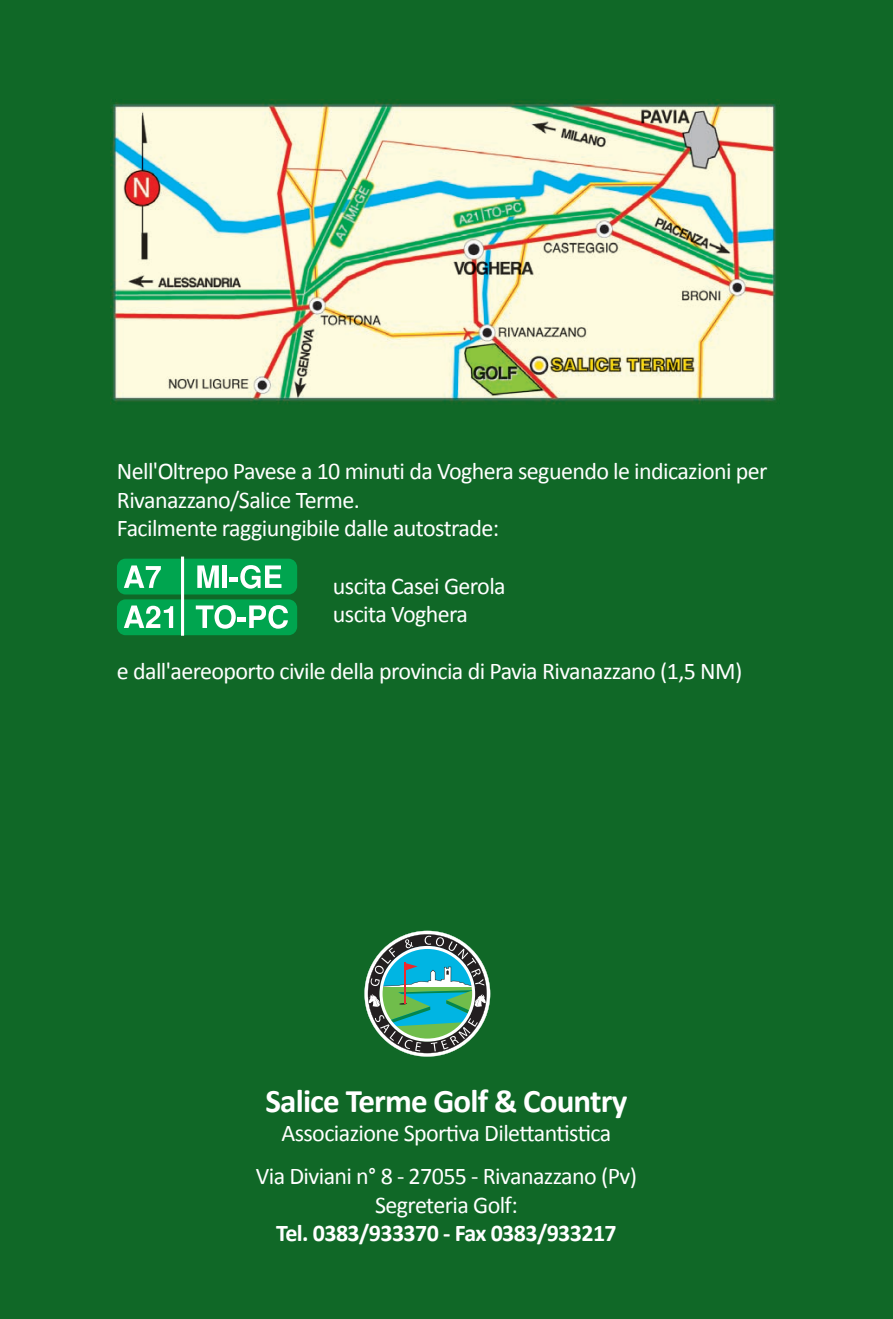
<style>
.page{position:relative;width:893px;height:1319px;background:#fff}
.page>*{position:absolute;margin:0;border:0;box-sizing:border-box;transform-origin:0 0}
.t1{font:700 33px "Calibri";letter-spacing:-.025em;color:#fff}
.t2{font:24px/28.5px "Calibri";letter-spacing:-.025em;color:#fff}
.t3{font:700 24px "Calibri";letter-spacing:-.025em;color:#fff}
</style>
<div class="page">
<div style="left:0;top:0;width:893px;height:1318px;background:#106827"></div>
<div style="left:117px;top:599px;width:180px;height:36px;background:#00a54f;border-radius:9px"></div>
<div style="left:117px;top:558px;width:180px;height:36px;background:#00a54f;border-radius:9px"></div>
<hr style="left:181px;top:556px;width:3px;height:79px;background:#fff">
<svg style="left:124px;top:605px;width:49px;height:23px"></svg>
<svg style="left:196px;top:605px;width:92px;height:23px"></svg>
<svg style="left:124px;top:565px;width:37px;height:23px"></svg>
<svg style="left:197px;top:565px;width:22px;height:23px"></svg>
<div style="left:222px;top:565px;width:5px;height:23px;background:#fff"></div>
<svg style="left:230px;top:565px;width:51px;height:23px"></svg>
<svg style="left:364px;top:930px;width:126px;height:126px"></svg>
<img style="left:111px;top:101px;width:666px;height:303px">
<p class="t2" style="left:117px;top:457px;width:652px">Nell'Oltrepo Pavese a 10 minuti da Voghera seguendo le indicazioni per<br>Rivanazzano/Salice Terme.<br>Facilmente raggiungibile dalle autostrade:</p>
<p class="t2" style="left:333px;top:571px;width:174px">uscita Casei Gerola uscita Voghera</p>
<p class="t2" style="left:117px;top:657px;width:627px">e dall'aereoporto civile della provincia di Pavia Rivanazzano (1,5 NM)</p>
<h1 class="t1" style="left:265px;top:1080px;width:364px">Salice Terme Golf &amp; Country</h1>
<p class="t2" style="left:256px;top:1110px;width:383px;line-height:43.5px;text-align:center">Associazione Sportiva Dilettantistica<br>Via Diviani n° 8 - 27055 - Rivanazzano (Pv)</p>
<p class="t2" style="left:375px;top:1190px;width:144px">Segreteria Golf:</p>
<p class="t3" style="left:276px;top:1217px;width:342px">Tel. 0383/933370 - Fax 0383/933217</p>
</div>
